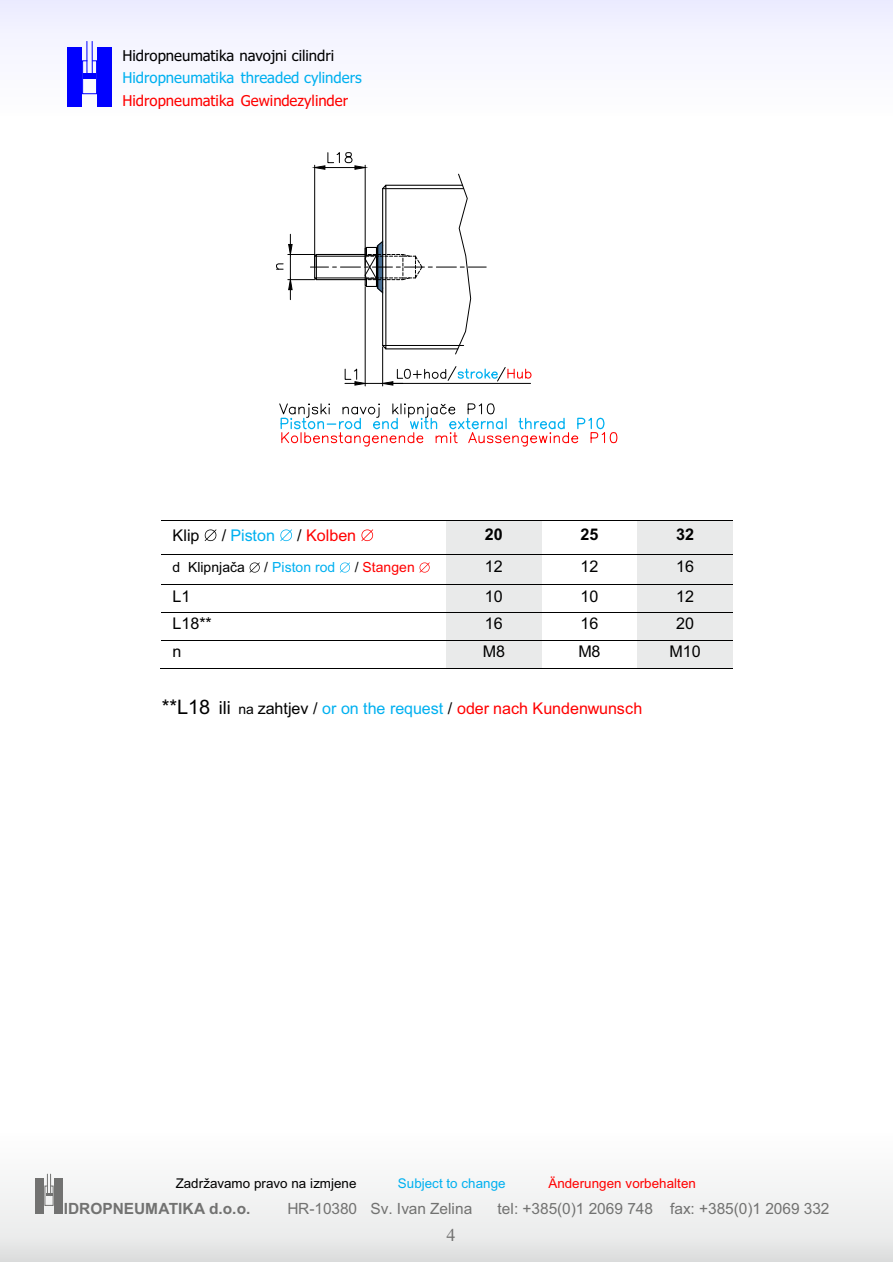
<style>
.page{position:relative;width:893px;height:1262px;background:#fff}
.page>*{position:absolute;margin:0;border:0;box-sizing:border-box;transform-origin:0 0}
.t1{font:18px "Times New Roman";color:#727271}
.t2{font:16.05px "Arial";color:#f00}
.t3{font:16.05px "Arial";color:#000}
.t4{font:16.05px "Arial";letter-spacing:-.01em;color:#00b0f0}
.t5{font:700 16.05px "Arial";color:#000}
.t6{font:15.45px "Arial";color:#727271}
.t7{font:700 15.45px "Arial";color:#727271}
.t8{font:15px "Tahoma";color:#00b0f0}
.t9{font:15px "Tahoma";color:#000}
.t10{font:15px "Tahoma";color:#f00}
.t11{font:13.95px "Arial";color:#000}
.t12{font:13.95px "Arial";color:#00b0f0}
.t13{font:13.95px "Arial";color:#f00}
.t14{font:13.35px "Arial";color:#000}
.t15{font:13.35px "Arial";color:#f00}
.t16{font:13.35px "Arial";color:#00b0f0}
.s1{color:#000}
.s2{font-size:19.95px;color:#000}
.s3{font-size:18px;color:#000}
.s4{font-size:13.95px;color:#000}
.s5{color:#00b0f0}
</style>
<div class="page">
<svg style="left:205px;top:529px;width:11px;height:12px"></svg>
<svg style="left:280px;top:529px;width:12px;height:12px"></svg>
<svg style="left:361px;top:529px;width:12px;height:12px"></svg>
<div style="left:446px;top:521px;width:96px;height:147px;background:#e9eaea"></div>
<div style="left:637px;top:521px;width:96px;height:147px;background:#e9eaea"></div>
<hr style="left:162px;top:520px;width:284px;height:1px;background:#000">
<hr style="left:446px;top:520px;width:96px;height:1px;background:#000">
<hr style="left:542px;top:520px;width:95px;height:1px;background:#000">
<hr style="left:637px;top:520px;width:96px;height:1px;background:#000">
<svg style="left:249px;top:562px;width:11px;height:10px"></svg>
<svg style="left:340px;top:562px;width:10px;height:10px"></svg>
<svg style="left:419px;top:562px;width:11px;height:10px"></svg>
<hr style="left:162px;top:554px;width:284px;height:1px;background:#000">
<hr style="left:446px;top:554px;width:96px;height:1px;background:#000">
<hr style="left:542px;top:554px;width:95px;height:1px;background:#000">
<hr style="left:637px;top:554px;width:96px;height:1px;background:#000">
<hr style="left:162px;top:584px;width:284px;height:1px;background:#000">
<hr style="left:446px;top:584px;width:96px;height:1px;background:#000">
<hr style="left:542px;top:584px;width:95px;height:1px;background:#000">
<hr style="left:637px;top:584px;width:96px;height:1px;background:#000">
<hr style="left:162px;top:612px;width:284px;height:1px;background:#000">
<hr style="left:446px;top:612px;width:96px;height:1px;background:#000">
<hr style="left:542px;top:612px;width:95px;height:1px;background:#000">
<hr style="left:637px;top:612px;width:96px;height:1px;background:#000">
<hr style="left:162px;top:640px;width:284px;height:1px;background:#000">
<hr style="left:446px;top:640px;width:96px;height:1px;background:#000">
<hr style="left:542px;top:640px;width:95px;height:1px;background:#000">
<hr style="left:637px;top:640px;width:96px;height:1px;background:#000">
<hr style="left:160px;top:668px;width:286px;height:1px;background:#000">
<hr style="left:445px;top:668px;width:97px;height:1px;background:#000">
<hr style="left:541px;top:668px;width:96px;height:1px;background:#000">
<hr style="left:636px;top:668px;width:97px;height:1px;background:#000">
<div style="left:0;top:0;width:893px;height:116px;background:#f7f7ff"></div>
<div style="left:67px;top:47px;width:14px;height:60px;background:#00f"></div>
<hr style="left:86px;top:41px;width:1px;height:36px;background:#00f">
<hr style="left:92px;top:41px;width:1px;height:36px;background:#00f">
<div style="left:98px;top:47px;width:14px;height:60px;background:#00f"></div>
<svg style="left:82px;top:60px;width:15px;height:35px"></svg>
<hr style="left:365px;top:287px;width:1px;height:99px;background:#000">
<hr style="left:382px;top:347px;width:1px;height:39px;background:#000">
<svg style="left:279px;top:403px;width:339px;height:44px"></svg>
<svg style="left:344px;top:365px;width:188px;height:20px"></svg>
<svg style="left:276px;top:152px;width:210px;height:202px"></svg>
<div style="left:0;top:1133px;width:893px;height:129px;background:linear-gradient(to bottom,#fff,#e2e3e3)"></div>
<div style="left:36px;top:1177px;width:8px;height:36px;background:#727271"></div>
<div style="left:54px;top:1177px;width:8px;height:36px;background:#727271"></div>
<svg style="left:44px;top:1174px;width:10px;height:31px"></svg>
<p class="t9" style="left:122px;top:50px;width:213px">Hidropneumatika navojni cilindri</p>
<p class="t8" style="left:122px;top:72px;width:241px">Hidropneumatika threaded cylinders</p>
<p class="t10" style="left:122px;top:94px;width:227px">Hidropneumatika Gewindezylinder</p>
<p class="t3" style="left:173px;top:529px;width:28px">Klip</p>
<p class="t4" style="left:222px;top:529px;width:55px"><span class="s1">/</span> Piston</p>
<p class="t2" style="left:297px;top:529px;width:60px"><span class="s1">/</span> Kolben</p>
<p class="t5" style="left:485px;top:528px;width:19px">20</p>
<p class="t5" style="left:580px;top:528px;width:19px">25</p>
<p class="t5" style="left:676px;top:528px;width:19px">32</p>
<p class="t11" style="left:173px;top:562px;width:74px">d Klipnjača</p>
<p class="t12" style="left:264px;top:562px;width:72px"><span class="s1">/</span> Piston rod</p>
<p class="t13" style="left:355px;top:562px;width:61px"><span class="s1">/</span> Stangen</p>
<p class="t3" style="left:485px;top:560px;width:19px">12</p>
<p class="t3" style="left:580px;top:560px;width:19px">12</p>
<p class="t3" style="left:676px;top:560px;width:19px">16</p>
<p class="t3" style="left:173px;top:590px;width:19px">L1</p>
<p class="t3" style="left:485px;top:590px;width:19px">10</p>
<p class="t3" style="left:580px;top:590px;width:19px">10</p>
<p class="t3" style="left:676px;top:590px;width:19px">12</p>
<p class="t3" style="left:173px;top:617px;width:41px">L18**</p>
<p class="t3" style="left:485px;top:617px;width:19px">16</p>
<p class="t3" style="left:580px;top:617px;width:19px">16</p>
<p class="t3" style="left:676px;top:617px;width:19px">20</p>
<p class="t3" style="left:173px;top:645px;width:10px">n</p>
<p class="t3" style="left:483px;top:645px;width:24px">M8</p>
<p class="t3" style="left:578px;top:645px;width:24px">M8</p>
<p class="t3" style="left:669px;top:645px;width:33px">M10</p>
<p class="t2" style="left:162px;top:702px;width:482px"><span class="s2">**L18</span> <span class="s3">ili</span> <span class="s4">na</span> <span class="s1">zahtjev /</span> <span class="s5">or on the request</span> <span class="s1">/</span> oder nach Kundenwunsch</p>
<p class="t14" style="left:176px;top:1178px;width:182px">Zadržavamo pravo na izmjene</p>
<p class="t16" style="left:398px;top:1178px;width:109px">Subject to change</p>
<p class="t15" style="left:548px;top:1178px;width:149px">Änderungen vorbehalten</p>
<p class="t7" style="left:64px;top:1202px;width:188px">IDROPNEUMATIKA d.o.o.</p>
<p class="t6" style="left:287px;top:1202px;width:186px">HR-10380 Sv. Ivan Zelina</p>
<p class="t6" style="left:497px;top:1202px;width:333px">tel: +385(0)1 2069 748 fax: +385(0)1 2069 332</p>
<p class="t1" style="left:446px;top:1228px;width:10px">4</p>
</div>
